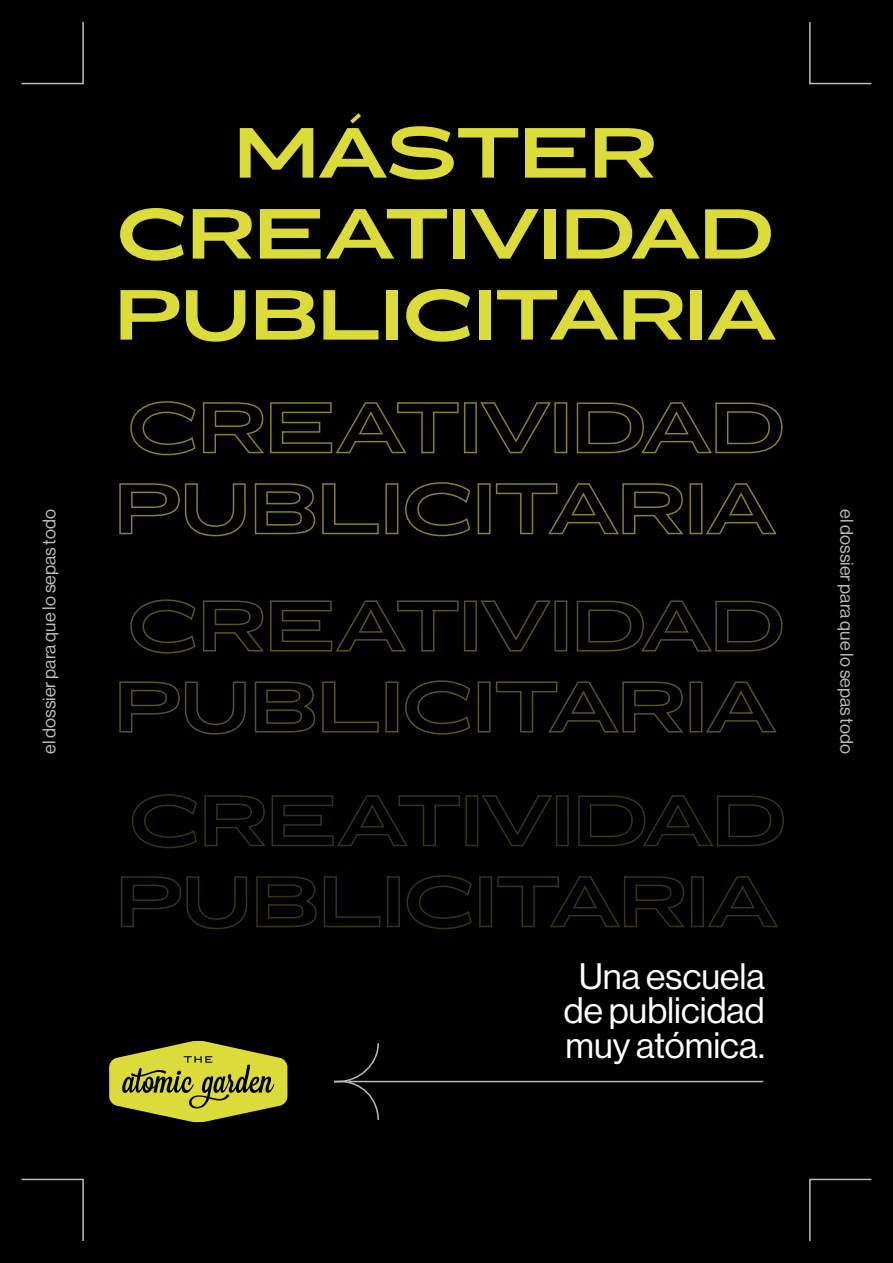
<style>
.page{position:relative;width:893px;height:1263px;background:#000}
.page>*{position:absolute;margin:0;border:0;box-sizing:border-box;transform-origin:0 0}
.t1{font:700 67.5px/81px "Messapia";letter-spacing:-.005em;color:#dbdc39;text-align:center}
.t2{font:36px/34.5px "Neue Haas Display";color:#fff;text-align:center}
.t3{font:18px "Neue Haas Display";color:#b9bbbd}
</style>
<div class="page">
<svg style="left:130px;top:401px;width:66px;height:55px"></svg>
<svg style="left:202px;top:402px;width:257px;height:52px"></svg>
<svg style="left:480px;top:402px;width:71px;height:52px"></svg>
<svg style="left:576px;top:402px;width:207px;height:52px"></svg>
<svg style="left:119px;top:483px;width:127px;height:54px"></svg>
<svg style="left:254px;top:483px;width:125px;height:52px"></svg>
<svg style="left:405px;top:482px;width:66px;height:55px"></svg>
<svg style="left:495px;top:483px;width:189px;height:52px"></svg>
<svg style="left:706px;top:483px;width:71px;height:52px"></svg>
<svg style="left:130px;top:599px;width:66px;height:55px"></svg>
<svg style="left:203px;top:600px;width:256px;height:52px"></svg>
<svg style="left:480px;top:600px;width:71px;height:52px"></svg>
<svg style="left:576px;top:600px;width:207px;height:52px"></svg>
<svg style="left:119px;top:681px;width:127px;height:54px"></svg>
<svg style="left:254px;top:681px;width:125px;height:52px"></svg>
<svg style="left:405px;top:680px;width:66px;height:55px"></svg>
<svg style="left:495px;top:681px;width:189px;height:52px"></svg>
<svg style="left:706px;top:681px;width:71px;height:52px"></svg>
<svg style="left:21px;top:22px;width:63px;height:63px"></svg>
<svg style="left:809px;top:22px;width:63px;height:63px"></svg>
<svg style="left:809px;top:1178px;width:63px;height:63px"></svg>
<svg style="left:21px;top:1178px;width:63px;height:63px"></svg>
<svg style="left:109px;top:1041px;width:178px;height:81px"></svg>
<svg style="left:334px;top:1043px;width:46px;height:77px"></svg>
<hr style="left:349px;top:1081px;width:414px;height:1px;background:#b9bbbd">
<svg style="left:131px;top:794px;width:66px;height:55px"></svg>
<svg style="left:204px;top:795px;width:256px;height:52px"></svg>
<svg style="left:482px;top:795px;width:70px;height:52px"></svg>
<svg style="left:578px;top:795px;width:206px;height:52px"></svg>
<svg style="left:121px;top:876px;width:127px;height:54px"></svg>
<svg style="left:256px;top:876px;width:61px;height:52px"></svg>
<svg style="left:323px;top:876px;width:58px;height:52px"></svg>
<svg style="left:406px;top:875px;width:66px;height:55px"></svg>
<svg style="left:497px;top:876px;width:188px;height:52px"></svg>
<svg style="left:708px;top:876px;width:70px;height:52px"></svg>
<svg style="left:350px;top:113px;width:11px;height:11px"></svg>
<h1 class="t1" style="left:115px;top:110px;width:662px">MASTER<br>CREATIVIDAD<br>PUBLICITARIA</h1>
<p class="t3" style="left:39px;top:754px;width:246px;rotate:-90deg">el dossier para que lo sepas todo</p>
<p class="t3" style="left:857px;top:509px;width:246px;rotate:90deg">el dossier para que lo sepas todo</p>
<h2 class="t2" style="left:564px;top:959px;width:202px">Una escuela de publicidad muy atómica.</h2>
</div>
